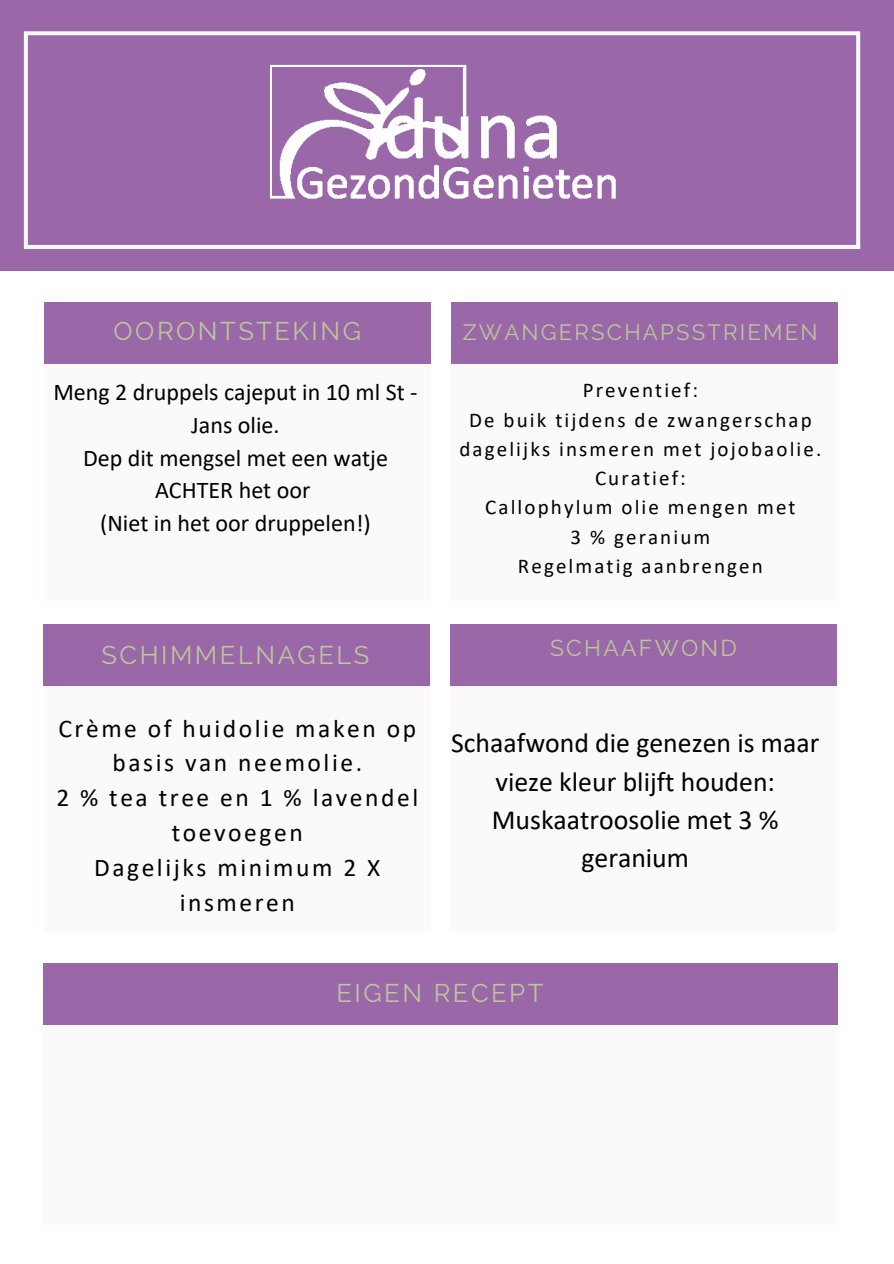
<style>
.page{position:relative;width:894px;height:1264px;background:#fff}
.page>*{position:absolute;margin:0;border:0;box-sizing:border-box;transform-origin:0 0}
.t1{font:27.75px/38.2px "Calibri";color:#000;text-align:center}
.t2{font:25.5px/35px "Calibri";letter-spacing:.1em;color:#000;text-align:center}
.t3{font:25.5px "Raleway";letter-spacing:.1em;color:#b9c998}
.t4{font:24px/32.7px "Calibri";color:#000;text-align:center}
.t5{font:22.95px "Raleway";letter-spacing:.1em;color:#b9c998}
.t6{font:22.2px "Raleway";letter-spacing:.1em;color:#b9c998}
.t7{font:21px/29.2px "Calibri";letter-spacing:.1em;color:#000;text-align:center}
</style>
<div class="page">
<div style="left:0;top:0;width:893px;height:270px;background:#9a67a8"></div>
<svg style="left:24px;top:31px;width:836px;height:218px"></svg>
<div style="left:44px;top:338px;width:386px;height:263px;background:#fbf9fb"></div>
<div style="left:450px;top:338px;width:386px;height:263px;background:#fbf9fb"></div>
<div style="left:44px;top:302px;width:386px;height:62px;background:#9a67a8"></div>
<div style="left:451px;top:302px;width:386px;height:62px;background:#9a67a8"></div>
<div style="left:42px;top:994px;width:794px;height:230px;background:#fbf9fb"></div>
<div style="left:43px;top:962px;width:794px;height:62px;background:#9a67a8"></div>
<div style="left:44px;top:669px;width:386px;height:262px;background:#fbf9fb"></div>
<div style="left:450px;top:669px;width:386px;height:262px;background:#fbf9fb"></div>
<div style="left:43px;top:624px;width:386px;height:62px;background:#9a67a8"></div>
<div style="left:450px;top:624px;width:386px;height:62px;background:#9a67a8"></div>
<img style="left:258px;top:56px;width:368px;height:168px">
<p class="t3" style="left:113px;top:315px;width:249px">OORONTSTEKING</p>
<p class="t6" style="left:462px;top:319px;width:356px">ZWANGERSCHAPSSTRIEMEN</p>
<p class="t4" style="left:53px;top:378px;width:365px">Meng 2 druppels cajeput in 10 ml St -<br>Jans olie.</p>
<p class="t4" style="left:83px;top:443px;width:306px">Dep dit mengsel met een watje<br>ACHTER het oor</p>
<p class="t4" style="left:100px;top:508px;width:272px">(Niet in het oor druppelen!)</p>
<p class="t7" style="left:582px;top:377px;width:116px">Preventief:</p>
<p class="t7" style="left:459px;top:407px;width:363px">De buik tijdens de zwangerschap dagelijks insmeren met jojobaolie.</p>
<p class="t7" style="left:595px;top:465px;width:92px">Curatief:</p>
<p class="t7" style="left:485px;top:494px;width:312px">Callophylum olie mengen met</p>
<p class="t7" style="left:570px;top:524px;width:141px">3 % geranium</p>
<p class="t7" style="left:518px;top:553px;width:246px">Regelmatig aanbrengen</p>
<p class="t3" style="left:102px;top:639px;width:269px">SCHIMMELNAGELS</p>
<p class="t5" style="left:550px;top:634px;width:188px">SCHAAFWOND</p>
<p class="t2" style="left:58px;top:712px;width:359px">Crème of huidolie maken op basis van neemolie.</p>
<p class="t2" style="left:56px;top:782px;width:363px">2 % tea tree en 1 % lavendel toevoegen</p>
<p class="t2" style="left:94px;top:852px;width:288px">Dagelijks minimum 2 X insmeren</p>
<p class="t1" style="left:451px;top:726px;width:369px">Schaafwond die genezen is maar vieze kleur blijft houden:</p>
<p class="t1" style="left:491px;top:803px;width:288px">Muskaatroosolie met 3 % geranium</p>
<p class="t3" style="left:336px;top:978px;width:208px">EIGEN RECEPT</p>
</div>
